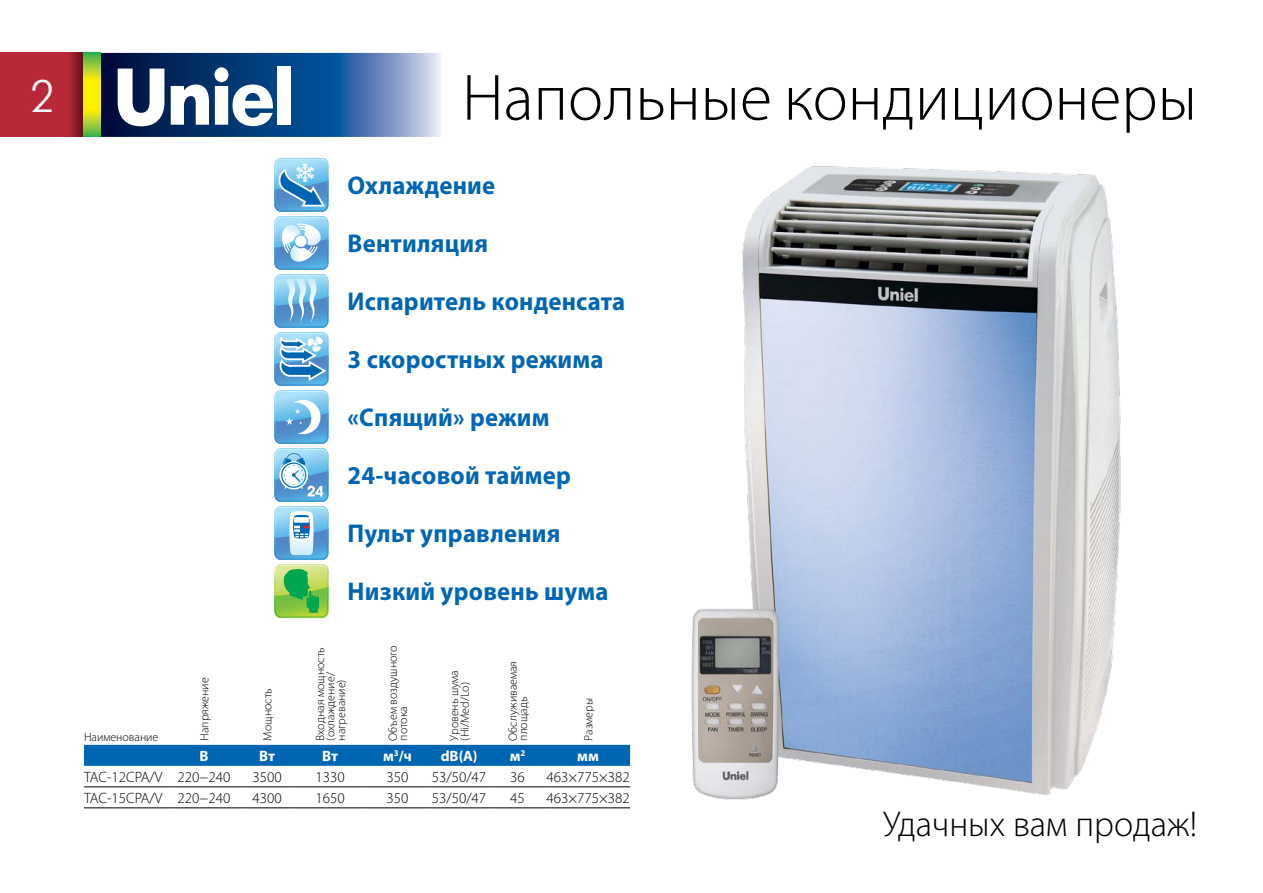
<style>
.page{position:relative;width:1263px;height:893px;background:#fff}
.page>*{position:absolute;margin:0;border:0;box-sizing:border-box;transform-origin:0 0}
.t1{font:300 66px "Myriad Pro";color:#000}
.t2{font:45px "Futuris Light C";color:#fff}
.t3{font:300 36px "Myriad Pro";color:#000}
.t4{font:700 25.8px "Myriad Pro";letter-spacing:.01em;color:#0066b3;scale:.96 1}
.t5{font:300 15px "Myriad Pro";color:#000}
.t6{font:700 15px "Myriad Pro";letter-spacing:-.005em;color:#fff}
.t7{font:300 12px/10.5px "Myriad Pro";color:#000}
</style>
<div class="page">
<svg style="left:101px;top:53px;width:340px;height:84px;background:#3a6398"></svg>
<svg style="left:118px;top:69px;width:46px;height:57px"></svg>
<svg style="left:171px;top:67px;width:102px;height:59px"></svg>
<div style="left:277px;top:66px;width:13px;height:59px;background:#fff"></div>
<svg style="left:0;top:53px;width:84px;height:84px;background:#b02834"></svg>
<svg style="left:84px;top:53px;width:17px;height:84px"></svg>
<svg style="left:275px;top:158px;width:53px;height:460px"></svg>
<div style="left:84px;top:745px;width:546px;height:21px;background:#0066b3"></div>
<hr style="left:84px;top:787px;width:84px;height:1px;background:#000">
<hr style="left:168px;top:787px;width:72px;height:1px;background:#000">
<hr style="left:240px;top:787px;width:54px;height:1px;background:#000">
<hr style="left:294px;top:787px;width:72px;height:1px;background:#000">
<hr style="left:366px;top:787px;width:63px;height:1px;background:#000">
<hr style="left:429px;top:787px;width:60px;height:1px;background:#000">
<hr style="left:489px;top:787px;width:57px;height:1px;background:#000">
<hr style="left:546px;top:787px;width:84px;height:1px;background:#000">
<hr style="left:84px;top:808px;width:84px;height:1px;background:#000">
<hr style="left:168px;top:808px;width:72px;height:1px;background:#000">
<hr style="left:240px;top:808px;width:54px;height:1px;background:#000">
<hr style="left:294px;top:808px;width:72px;height:1px;background:#000">
<hr style="left:366px;top:808px;width:63px;height:1px;background:#000">
<hr style="left:429px;top:808px;width:60px;height:1px;background:#000">
<hr style="left:489px;top:808px;width:57px;height:1px;background:#000">
<hr style="left:546px;top:808px;width:84px;height:1px;background:#000">
<img style="left:691px;top:166px;width:430px;height:634px">
<h2 class="t2" style="left:30px;top:74px;width:26px">2</h2>
<h1 class="t1" style="left:462px;top:61px;width:736px">Напольные кондиционеры</h1>
<p class="t7" style="left:84px;top:731px;width:76px">Наименование</p>
<p class="t7" style="left:199px;top:741px;width:65px;rotate:-90deg">Напряжение</p>
<p class="t7" style="left:262px;top:741px;width:54px;rotate:-90deg">Мощность</p>
<h3 class="t4" style="left:347px;top:169px;width:155px">Охлаждение</h3>
<h3 class="t4" style="left:347px;top:227px;width:148px">Вентиляция</h3>
<h3 class="t4" style="left:347px;top:285px;width:291px">Испаритель конденсата</h3>
<h3 class="t4" style="left:347px;top:343px;width:268px">3 скоростных режима</h3>
<h3 class="t4" style="left:347px;top:401px;width:212px">«Спящий» режим</h3>
<h3 class="t4" style="left:347px;top:458px;width:234px">24-часовой таймер</h3>
<h3 class="t4" style="left:347px;top:516px;width:223px">Пульт управления</h3>
<h3 class="t4" style="left:347px;top:574px;width:273px">Низкий уровень шума</h3>
<p class="t7" style="left:315px;top:741px;width:95px;rotate:-90deg">Входная мощность (охлаждение/ нагревание)</p>
<p class="t7" style="left:388px;top:741px;width:97px;rotate:-90deg">Объем воздушного потока</p>
<p class="t7" style="left:449px;top:741px;width:72px;rotate:-90deg">Уровень шума (Hi/Med/Lo)</p>
<p class="t7" style="left:508px;top:741px;width:81px;rotate:-90deg">Обслуживаемая площадь</p>
<p class="t7" style="left:583px;top:741px;width:44px;rotate:-90deg">Размеры</p>
<p class="t6" style="left:199px;top:746px;width:11px">В</p>
<p class="t6" style="left:259px;top:746px;width:17px">Вт</p>
<p class="t6" style="left:322px;top:746px;width:17px">Вт</p>
<p class="t6" style="left:383px;top:746px;width:30px">м<sup>3</sup>/ч</p>
<p class="t6" style="left:441px;top:746px;width:38px">dB(A)</p>
<p class="t6" style="left:510px;top:746px;width:17px">м<sup>2</sup></p>
<p class="t6" style="left:577px;top:746px;width:23px">мм</p>
<p class="t5" style="left:84px;top:769px;width:148px">TAC-12CPA/V 220−240</p>
<p class="t5" style="left:252px;top:769px;width:31px">3500</p>
<p class="t5" style="left:315px;top:769px;width:31px">1330</p>
<p class="t5" style="left:387px;top:769px;width:23px">350</p>
<p class="t5" style="left:432px;top:769px;width:56px">53/50/47</p>
<p class="t5" style="left:510px;top:769px;width:16px">36</p>
<p class="t5" style="left:546px;top:769px;width:85px">463×775×382</p>
<p class="t5" style="left:84px;top:790px;width:148px">TAC-15CPA/V 220−240</p>
<p class="t5" style="left:252px;top:790px;width:31px">4300</p>
<p class="t5" style="left:315px;top:790px;width:31px">1650</p>
<p class="t5" style="left:387px;top:790px;width:23px">350</p>
<p class="t5" style="left:432px;top:790px;width:56px">53/50/47</p>
<p class="t5" style="left:510px;top:790px;width:16px">45</p>
<p class="t5" style="left:546px;top:790px;width:85px">463×775×382</p>
<h3 class="t3" style="left:883px;top:804px;width:315px">Удачных вам продаж!</h3>
</div>
